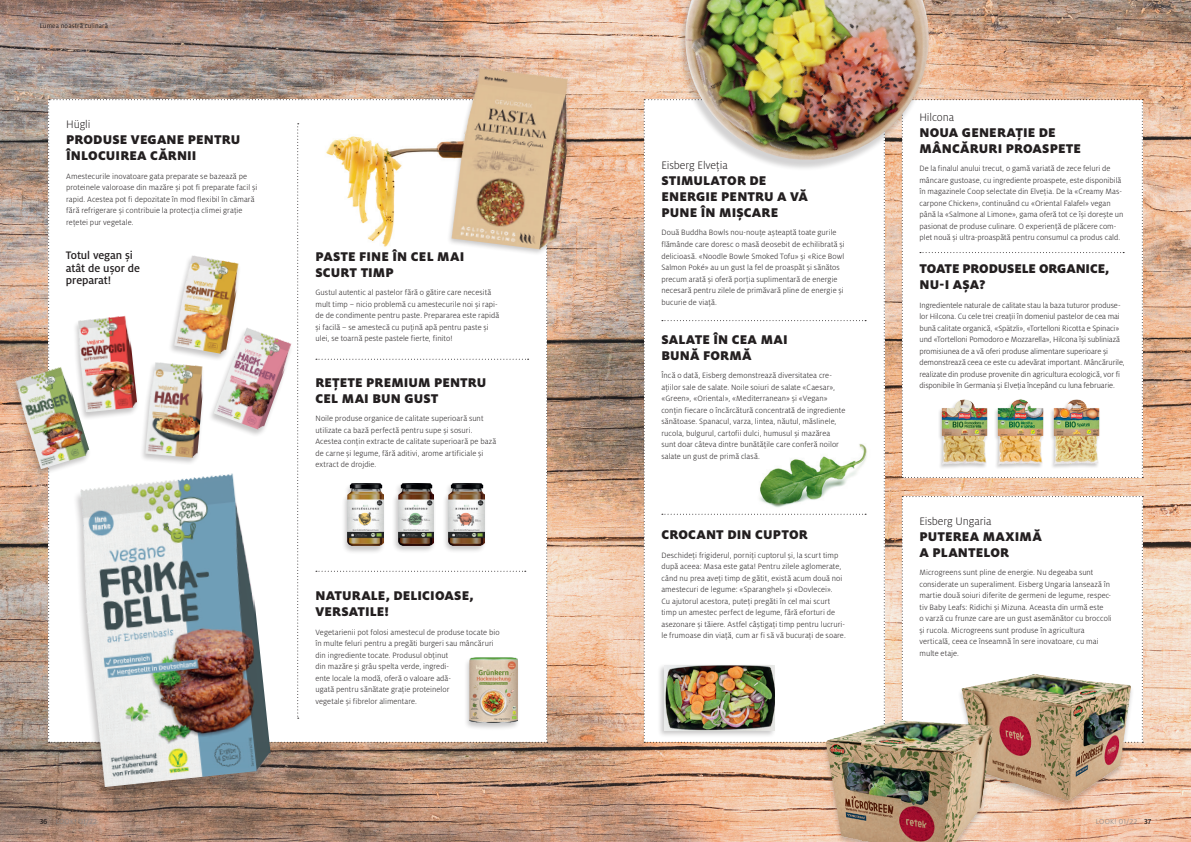
<style>
.page{position:relative;width:1191px;height:842px;background:#fff}
.page>*{position:absolute;margin:0;border:0;box-sizing:border-box;transform-origin:0 0}
.t1{font:900 14px/16px "Milo Pro";letter-spacing:.01em;color:#231f20}
.t2{font:300 12px "Milo Pro";letter-spacing:-.01em;color:#231f20}
.t3{font:500 12px/12.5px "Milo Pro";letter-spacing:-.01em;color:#231f20}
.t4{font:300 8.5px/11.5px "Milo Pro";letter-spacing:.005em;color:#231f20}
.t5{font:300 8px "Milo Pro";letter-spacing:.025em;color:#808285}
.t6{font:7px "Milo Pro";letter-spacing:.02em;color:#231f20}
.s1{font-weight:500;color:#231f20}
</style>
<div class="page">
<img style="left:0;top:0;width:1191px;height:842px">
<svg style="left:901px;top:496px;width:242px;height:247px"></svg>
<div style="left:10px;top:367px;width:81px;height:110px;background:#231f20;opacity:.25"></div>
<img style="left:14px;top:366px;width:34px;height:103px">
<div style="left:72px;top:475px;width:201px;height:324px;background:#231f20;opacity:.25"></div>
<img style="left:74px;top:743px;width:198px;height:44px">
<img style="left:451px;top:67px;width:124px;height:184px">
<img style="left:677px;top:0;width:259px;height:172px">
<div style="left:821px;top:674px;width:314px;height:168px;background:#231f20;opacity:.25"></div>
<img style="left:825px;top:674px;width:306px;height:168px">
<svg style="left:643px;top:99px;width:242px;height:644px"></svg>
<svg style="left:901px;top:99px;width:242px;height:379px"></svg>
<img style="left:48px;top:99px;width:500px;height:644px">
<p class="t6" style="left:40px;top:22px;width:70px">Lumea noastră culinară</p>
<h2 class="t2" style="left:66px;top:118px;width:26px">Hügli</h2>
<h1 class="t1" style="left:66px;top:132px;width:175px">PRODUSE VEGANE PENTRU<br>ÎNLOCUIREA CĂRNII</h1>
<p class="t4" style="left:66px;top:170px;width:193px">Amestecurile inovatoare gata preparate se bazează pe proteinele valoroase din mazăre și pot fi preparate facil și rapid. Acestea pot fi depozitate în mod flexibil în cămară fără refrigerare și contribuie la protecția climei grație rețetei pur vegetale.</p>
<h2 class="t3" style="left:66px;top:249px;width:76px">Totul vegan și atât de ușor de preparat!</h2>
<h1 class="t1" style="left:315px;top:248px;width:150px">PASTE FINE ÎN CEL MAI<br>SCURT TIMP</h1>
<p class="t4" style="left:315px;top:287px;width:185px">Gustul autentic al pastelor fără o gătire care necesită mult timp – nicio problemă cu amestecurile noi și rapi&shy;de de condimente pentru paste. Prepararea este rapidă și facilă – se amestecă cu puțină apă pentru paste și ulei, se toarnă peste pastele fierte, finito!</p>
<h1 class="t1" style="left:315px;top:374px;width:172px">REȚETE PREMIUM PENTRU<br>CEL MAI BUN GUST</h1>
<p class="t4" style="left:315px;top:413px;width:182px">Noile produse organice de calitate superioară sunt utilizate ca bază perfectă pentru supe și sosuri.<br>Acestea conțin extracte de calitate superioară pe bază de carne și legume, fără aditivi, arome artificiale și extract de drojdie.</p>
<h1 class="t1" style="left:315px;top:587px;width:160px">NATURALE, DELICIOASE,<br>VERSATILE!</h1>
<p class="t4" style="left:315px;top:626px;width:186px">Vegetarienii pot folosi amestecul de produse tocate bio în multe feluri pentru a pregăti burgeri sau mâncăruri din ingrediente tocate. Produsul obținut<br>din mazăre și grâu spelta verde, ingredi-<br>ente locale la modă, oferă o valoare adă-<br>ugată pentru sănătate grație proteinelor<br>vegetale și fibrelor alimentare.</p>
<h2 class="t2" style="left:661px;top:159px;width:68px">Eisberg Elveția</h2>
<h1 class="t1" style="left:661px;top:172px;width:148px">STIMULATOR DE<br>ENERGIE PENTRU A VĂ<br>PUNE ÎN MIȘCARE</h1>
<p class="t4" style="left:661px;top:227px;width:185px">Două Buddha Bowls nou-nouțe așteaptă toate gurile flămânde care doresc o masă deosebit de echilibrată și delicioasă. «Noodle Bowle Smoked Tofu» și «Rice Bowl Salmon Poké» au un gust la fel de proaspăt și sănătos precum arată și oferă porția suplimentară de energie necesară pentru zilele de primăvară pline de energie și bucurie de viață.</p>
<h1 class="t1" style="left:661px;top:331px;width:128px">SALATE ÎN CEA MAI<br>BUNĂ FORMĂ</h1>
<p class="t4" style="left:661px;top:370px;width:185px">Încă o dată, Eisberg demonstrează diversitatea cre&shy;ațiilor sale de salate. Noile soiuri de salate «Caesar», «Green», «Oriental», «Mediterranean» și «Vegan» conțin fiecare o încărcătură concentrată de ingrediente sănătoase. Spanacul, varza, lintea, năutul, măslinele, rucola, bulgurul, cartofii dulci, humusul și mazărea sunt doar câteva dintre bunătățile care conferă noilor salate un gust de primă clasă.</p>
<h1 class="t1" style="left:661px;top:527px;width:148px">CROCANT DIN CUPTOR</h1>
<p class="t4" style="left:661px;top:549px;width:186px">Deschideți frigiderul, porniți cuptorul și, la scurt timp după aceea: Masa este gata! Pentru zilele aglomerate, când nu prea aveți timp de gătit, există acum două noi amestecuri de legume: «Sparanghel» și «Dovlecei».<br>Cu ajutorul acestora, puteți pregăti în cel mai scurt timp un amestec perfect de legume, fără eforturi de asezonare și tăiere. Astfel câștigați timp pentru lucruri&shy;le frumoase din viață, cum ar fi să vă bucurați de soare.</p>
<h2 class="t2" style="left:919px;top:110px;width:36px">Hilcona</h2>
<h1 class="t1" style="left:919px;top:124px;width:163px">NOUA GENERAȚIE DE<br>MÂNCĂRURI PROASPETE</h1>
<p class="t4" style="left:919px;top:163px;width:205px">De la finalul anului trecut, o gamă variată de zece feluri de mâncare gustoase, cu ingrediente proaspete, este disponibilă în magazinele Coop selectate din Elveția. De la «Creamy Mas&shy;carpone Chicken», continuând cu «Oriental Falafel» vegan până la «Salmone al Limone», gama oferă tot ce își dorește un pasionat de produse culinare. O experiență de plăcere com&shy;plet nouă și ultra-proaspătă pentru consumul ca produs cald.</p>
<h1 class="t1" style="left:919px;top:261px;width:191px">TOATE PRODUSELE ORGANICE,<br>NU-I AȘA?</h1>
<p class="t4" style="left:919px;top:299px;width:207px">Ingredientele naturale de calitate stau la baza tuturor produse&shy;lor Hilcona. Cu cele trei creații în domeniul pastelor de cea mai bună calitate organică, «Spätzli», «Tortelloni Ricotta e Spinaci» und «Tortelloni Pomodoro e Mozzarella», Hilcona își subliniază promisiunea de a vă oferi produse alimentare superioare și demonstrează ceea ce este cu adevărat important. Mâncărurile, realizate din produse provenite din agricultura ecologică, vor fi disponibile în Germania și Elveția începând cu luna februarie.</p>
<h2 class="t2" style="left:919px;top:515px;width:73px">Eisberg Ungaria</h2>
<h1 class="t1" style="left:919px;top:528px;width:124px">PUTEREA MAXIMĂ<br>A PLANTELOR</h1>
<p class="t4" style="left:919px;top:567px;width:194px">Microgreens sunt pline de energie. Nu degeaba sunt considerate un superaliment. Eisberg Ungaria lansează în martie două soiuri diferite de germeni de legume, respec&shy;tiv Baby Leafs: Ridichi și Mizuna. Aceasta din urmă este<br>o varză cu frunze care are un gust asemănător cu broccoli și rucola. Microgreens sunt produse în agricultura verticală, ceea ce înseamnă în sere inovatoare, cu mai multe etaje.</p>
<p class="t5" style="left:40px;top:817px;width:59px"><span class="s1">36</span> LOOK! 01/22</p>
<p class="t5" style="left:1095px;top:817px;width:57px">LOOK! 01/22 <span class="s1">37</span></p>
</div>
